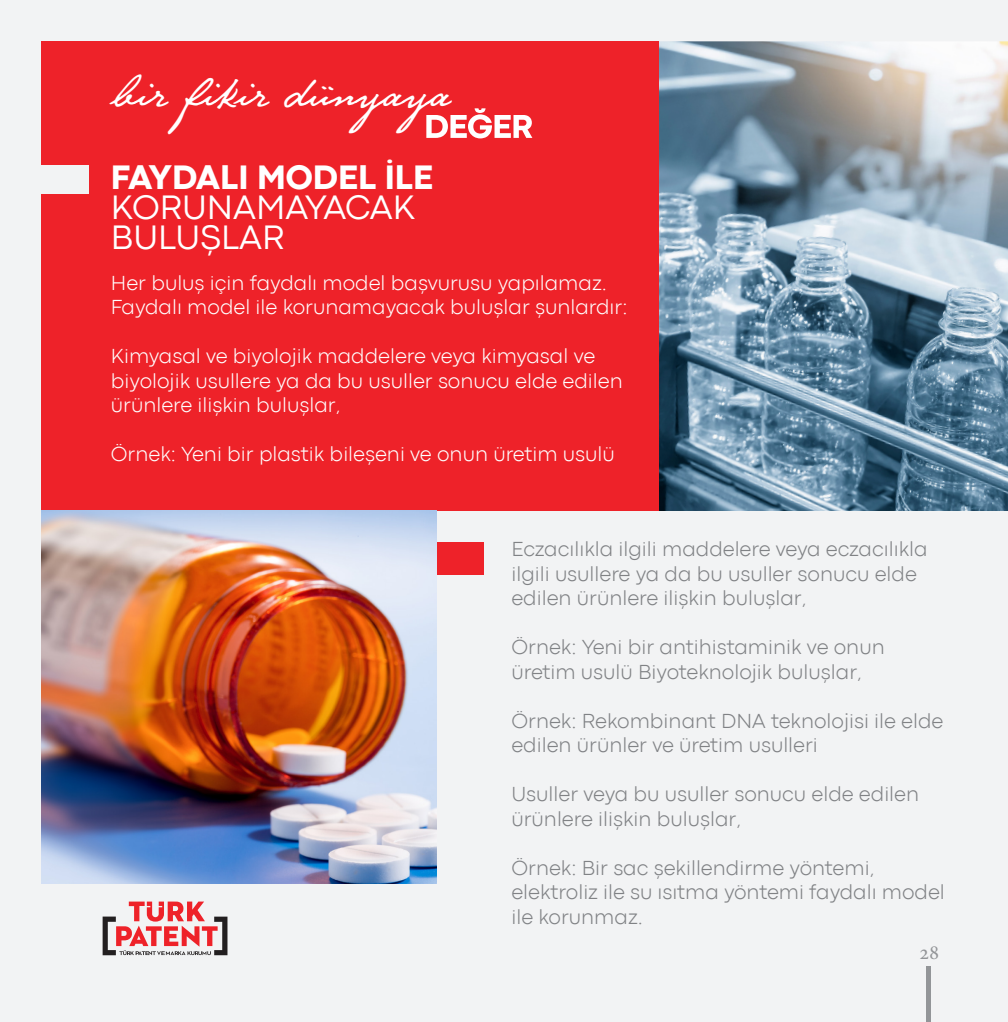
<style>
.page{position:relative;width:1008px;height:1022px;background:#fff}
.page>*{position:absolute;margin:0;border:0;box-sizing:border-box;transform-origin:0 0}
.t1{font:42.52px "Atatrk";color:#fff}
.t2{font:35px "Codec Pro News";color:#fff}
.t3{font:800 35px "Codec Pro";color:#fff}
.t4{font:300 21px/24.5px "Codec Pro";color:#808285}
.t5{font:300 21px/24.5px "Codec Pro";color:#fff}
.t6{font:21px "Minion Pro";color:#939598}
</style>
<div class="page">
<div style="left:0;top:0;width:1007px;height:1022px;background:#f2f3f4"></div>
<div style="left:437px;top:542px;width:46px;height:32px;background:#ee2229"></div>
<img style="left:659px;top:41px;width:348px;height:470px">
<div style="left:41px;top:41px;width:618px;height:470px;background:#ee2229"></div>
<img style="left:41px;top:511px;width:396px;height:372px">
<svg style="left:426px;top:108px;width:106px;height:30px"></svg>
<div style="left:41px;top:165px;width:47px;height:28px;background:#f2f3f4"></div>
<svg style="left:103px;top:901px;width:124px;height:54px"></svg>
<hr style="left:926px;top:966px;width:4px;height:55px;background:#939598">
<h1 class="t1" style="left:113px;top:67px;width:338px">bir fikir dünyaya</h1>
<p class="t3" style="left:111px;top:156px;width:323px">FAYDALI MODEL İLE</p>
<p class="t2" style="left:111px;top:186px;width:306px">KORUNAMAYACAK</p>
<p class="t2" style="left:111px;top:216px;width:175px">BULUŞLAR</p>
<p class="t5" style="left:111px;top:270px;width:518px">Her buluş için faydalı model başvurusu yapılamaz.<br>Faydalı model ile korunamayacak buluşlar şunlardır:</p>
<p class="t5" style="left:111px;top:344px;width:513px">Kimyasal ve biyolojik maddelere veya kimyasal ve biyolojik usullere ya da bu usuller sonucu elde edilen ürünlere ilişkin buluşlar,</p>
<p class="t5" style="left:111px;top:442px;width:505px">Örnek: Yeni bir plastik bileşeni ve onun üretim usulü</p>
<p class="t4" style="left:511px;top:537px;width:417px">Eczacılıkla ilgili maddelere veya eczacılıkla ilgili usullere ya da bu usuller sonucu elde edilen ürünlere ilişkin buluşlar,</p>
<p class="t4" style="left:511px;top:635px;width:374px">Örnek: Yeni bir antihistaminik ve onun üretim usulü Biyoteknolojik buluşlar,</p>
<p class="t4" style="left:511px;top:708px;width:433px">Örnek: Rekombinant DNA teknolojisi ile elde edilen ürünler ve üretim usulleri</p>
<p class="t4" style="left:511px;top:782px;width:409px">Usuller veya bu usuller sonucu elde edilen ürünlere ilişkin buluşlar,</p>
<p class="t4" style="left:511px;top:855px;width:435px">Örnek: Bir sac şekillendirme yöntemi, elektroliz ile su ısıtma yöntemi faydalı model ile korunmaz.</p>
<p class="t6" style="left:918px;top:939px;width:22px">28</p>
</div>
